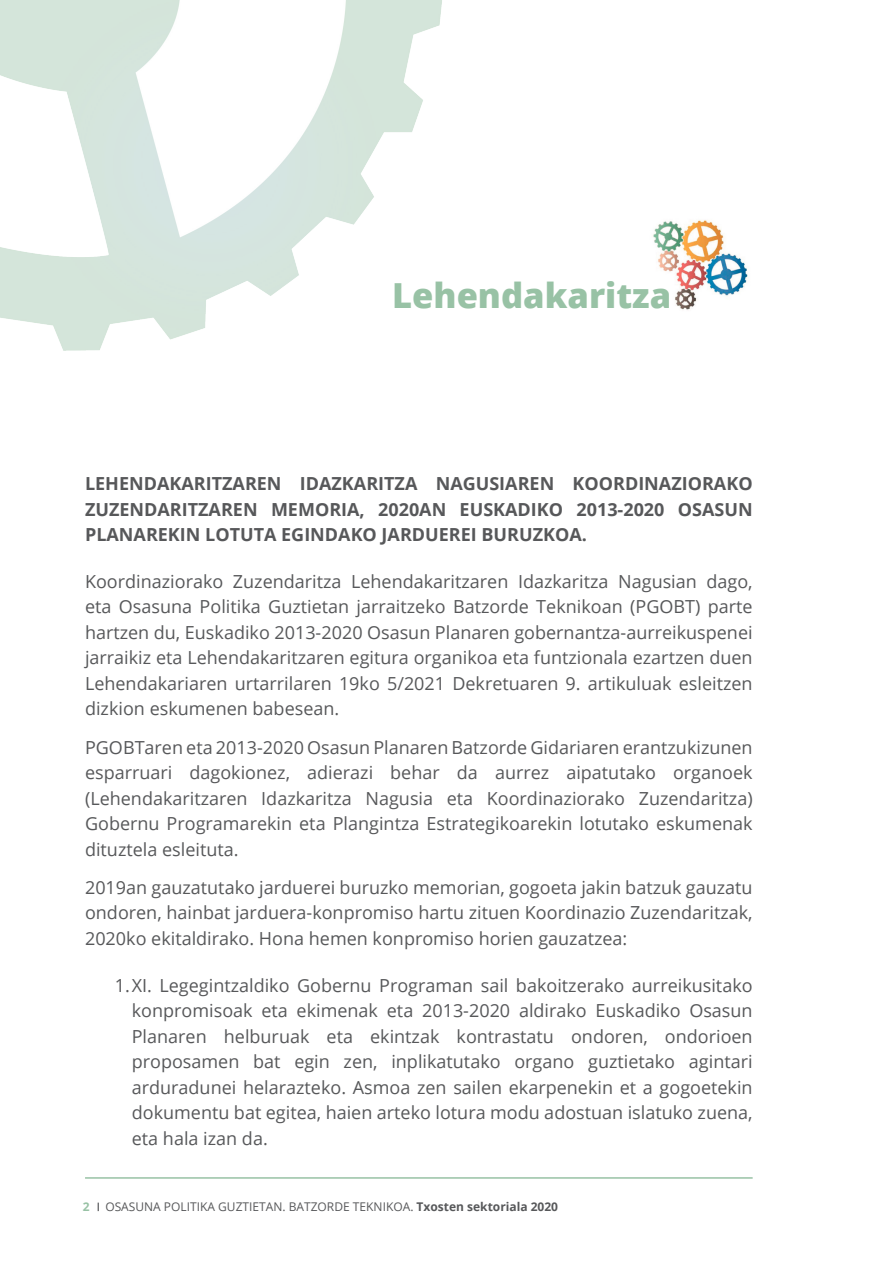
<style>
.page{position:relative;width:893px;height:1263px;background:#fff}
.page>*{position:absolute;margin:0;border:0;box-sizing:border-box;transform-origin:0 0}
.t1{font:800 34.5px "Open Sans";color:#98c2a5}
.texto{font:18px/25.5px "Open Sans";color:#57585a;text-align:justify}
.texto-2{font:700 18px/25.5px "Open Sans";color:#57585a;text-align:justify}
.t2{font:12px "Open Sans";color:#57585a}
.t3{font:700 12px "Open Sans";color:#98c2a5}
.s1{font-weight:700}
</style>
<div class="page">
<hr style="left:85px;top:1177px;width:668px;height:2px;background:#98c2a5">
<img style="left:653px;top:220px;width:95px;height:90px">
<img style="left:0;top:0;width:442px;height:351px">
<h1 class="t1" style="left:392px;top:269px;width:281px">Lehendakaritza</h1>
<p class="texto-2" style="left:85px;top:470px;width:669px">LEHENDAKARITZAREN IDAZKARITZA NAGUSIAREN KOORDINAZIORAKO ZUZENDARITZAREN MEMORIA, 2020AN EUSKADIKO 2013-2020 OSASUN PLANAREKIN LOTUTA EGINDAKO JARDUEREI BURUZKOA.</p>
<p class="texto" style="left:85px;top:568px;width:669px">Koordinaziorako Zuzendaritza Lehendakaritzaren Idazkaritza Nagusian dago, eta Osasuna Politika Guztietan jarraitzeko Batzorde Teknikoan (PGOBT) parte hartzen du, Euskadiko 2013-2020 Osasun Planaren gobernantza-aurreikuspenei jarraikiz eta Lehendakaritzaren egitura organikoa eta funtzionala ezartzen duen Lehendakariaren urtarrilaren 19ko 5/2021 Dekretuaren 9. artikuluak esleitzen dizkion eskumenen babesean.</p>
<p class="texto" style="left:85px;top:734px;width:669px">PGOBTaren eta 2013-2020 Osasun Planaren Batzorde Gidariaren erantzukizunen esparruari dagokionez, adierazi behar da aurrez aipatutako organoek (Lehendakaritzaren Idazkaritza Nagusia eta Koordinaziorako Zuzendaritza)<br>Gobernu Programarekin eta Plangintza Estrategikoarekin lotutako eskumenak dituztela esleituta.</p>
<p class="texto" style="left:85px;top:874px;width:669px">2019an gauzatutako jarduerei buruzko memorian, gogoeta jakin batzuk gauzatu ondoren, hainbat jarduera-konpromiso hartu zituen Koordinazio Zuzendaritzak, 2020ko ekitaldirako. Hona hemen konpromiso horien gauzatzea:</p>
<p class="texto" style="left:132px;top:972px;width:622px;text-indent:-17px">1.XI. Legegintzaldiko Gobernu Programan sail bakoitzerako aurreikusitako konpromisoak eta ekimenak eta 2013-2020 aldirako Euskadiko Osasun Planaren helburuak eta ekintzak kontrastatu ondoren, ondorioen proposamen bat egin zen, inplikatutako organo guztietako agintari arduradunei helarazteko. Asmoa zen sailen ekarpenekin et a gogoetekin dokumentu bat egitea, haien arteko lotura modu adostuan islatuko zuena, eta hala izan da.</p>
<p class="t3" style="left:83px;top:1198px;width:8px">2</p>
<p class="t2" style="left:105px;top:1199px;width:454px">OSASUNA POLITIKA GUZTIETAN. BATZORDE TEKNIKOA. <span class="s1">Txosten sektoriala 2020</span></p>
</div>
